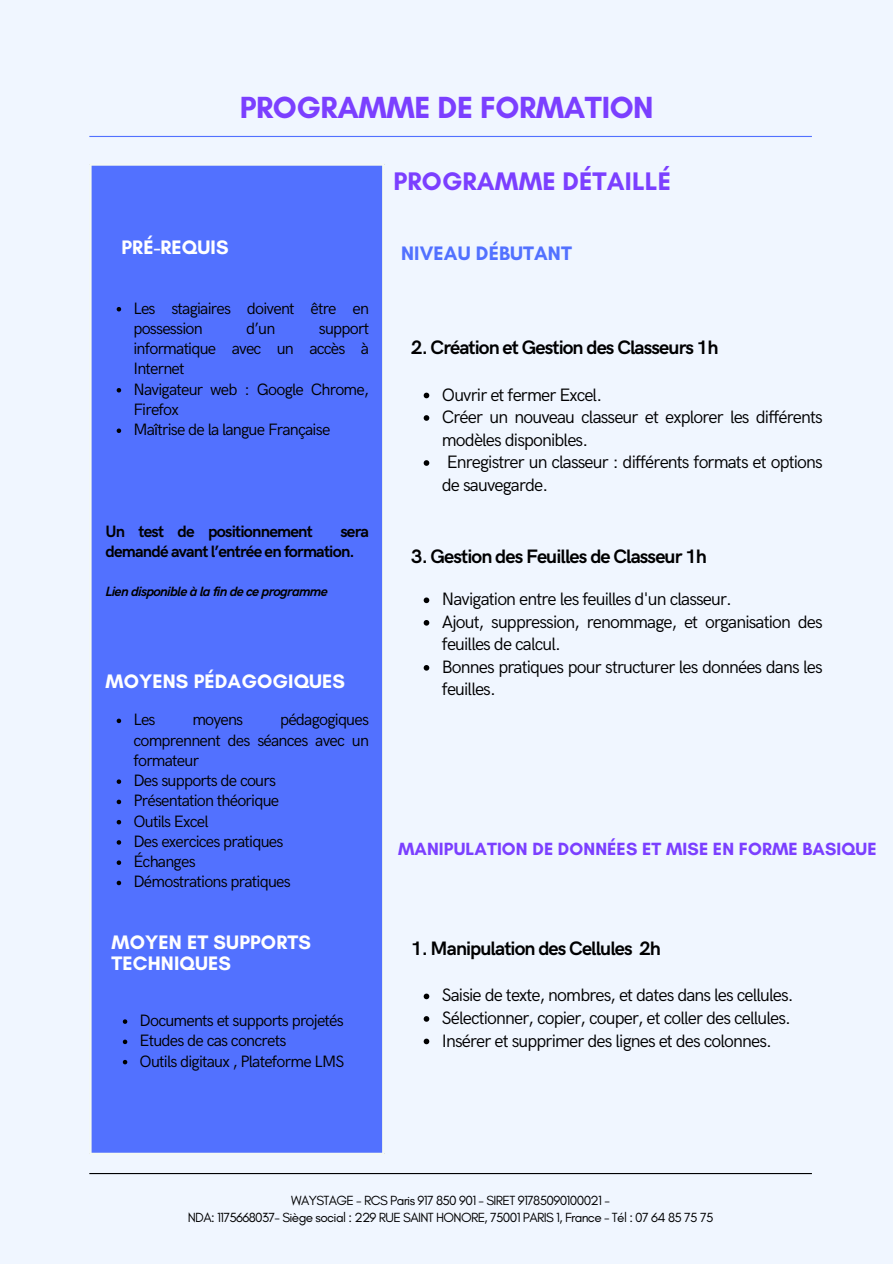
<style>
.page{position:relative;width:893px;height:1264px;background:#fff}
.page>*{position:absolute;margin:0;border:0;box-sizing:border-box;transform-origin:0 0}
.t1{font:700 31.2px "Glacial Indifference";letter-spacing:-.01em;color:#7b3fff}
.t2{font:700 25.8px "Glacial Indifference";letter-spacing:.005em;color:#7b3fff}
.t3{font:700 19.8px/21.3px "Glacial Indifference";letter-spacing:.005em;color:#fff}
.t4{font:700 19.8px "Glacial Indifference";letter-spacing:.005em;color:#5271ff}
.t5{font:700 19.5px "HK Grotesk";letter-spacing:-.045em;color:#000001}
.t6{font:18px/22.5px "HK Grotesk";letter-spacing:-.05em;color:#000001}
.t7{font:700 18px "Glacial Indifference";letter-spacing:.005em;color:#7b3fff}
.t8{font:16.5px/20.2px "HK Grotesk";letter-spacing:-.05em;color:#000001;text-align:justify}
.t9{font:700 16.5px/20.2px "HK Grotesk";letter-spacing:-.045em;color:#000001}
.t10{font:13.5px "Glacial Indifference";letter-spacing:-.05em;color:#000001}
.t11{font:italic 700 13.5px "HK Grotesk";letter-spacing:-.045em;color:#000001}
</style>
<div class="page">
<div style="left:0;top:0;width:892px;height:1263px;background:#f0f6ff"></div>
<hr style="left:89px;top:136px;width:722px;height:1px;background:#5271ff">
<hr style="left:89px;top:1172px;width:722px;height:2px;background:#000001">
<div style="left:90px;top:164px;width:293px;height:990px;background:#5271ff"></div>
<hr style="left:89px;top:166px;width:3px;height:986px;background:#f4f9f4">
<hr style="left:382px;top:166px;width:2px;height:986px;background:#f4f9f4">
<hr style="left:89px;top:163px;width:295px;height:3px;background:#f4f9f4">
<hr style="left:89px;top:1152px;width:295px;height:2px;background:#f4f9f4">
<svg style="left:423px;top:597px;width:6px;height:6px"></svg>
<svg style="left:423px;top:620px;width:6px;height:5px"></svg>
<svg style="left:423px;top:665px;width:6px;height:5px"></svg>
<svg style="left:423px;top:993px;width:6px;height:6px"></svg>
<svg style="left:423px;top:1016px;width:6px;height:5px"></svg>
<svg style="left:423px;top:1038px;width:6px;height:6px"></svg>
<svg style="left:123px;top:1019px;width:4px;height:4px"></svg>
<svg style="left:123px;top:1039px;width:4px;height:5px"></svg>
<svg style="left:123px;top:1059px;width:4px;height:5px"></svg>
<svg style="left:423px;top:392px;width:6px;height:6px"></svg>
<svg style="left:423px;top:415px;width:6px;height:6px"></svg>
<svg style="left:423px;top:460px;width:6px;height:6px"></svg>
<svg style="left:117px;top:718px;width:4px;height:5px"></svg>
<svg style="left:117px;top:779px;width:4px;height:5px"></svg>
<svg style="left:117px;top:799px;width:4px;height:5px"></svg>
<svg style="left:117px;top:820px;width:4px;height:4px"></svg>
<svg style="left:117px;top:840px;width:4px;height:4px"></svg>
<svg style="left:117px;top:860px;width:4px;height:5px"></svg>
<svg style="left:117px;top:880px;width:4px;height:5px"></svg>
<svg style="left:117px;top:307px;width:4px;height:4px"></svg>
<svg style="left:117px;top:388px;width:4px;height:4px"></svg>
<svg style="left:117px;top:428px;width:4px;height:5px"></svg>
<p class="t1" style="left:240px;top:88px;width:415px">PROGRAMME DE FORMATION</p>
<p class="t3" style="left:121px;top:236px;width:109px">PRÉ-REQUIS</p>
<p class="t8" style="left:133px;top:298px;width:237px">Les stagiaires doivent être en possession</p>
<p class="t8" style="left:246px;top:319px;width:31px">d’un</p>
<p class="t8" style="left:133px;top:319px;width:237px;text-indent:185px">support informatique avec un accès à Internet</p>
<p class="t8" style="left:133px;top:379px;width:237px">Navigateur web : Google Chrome,<br>Firefox</p>
<p class="t8" style="left:133px;top:420px;width:198px">Maîtrise de la langue Française</p>
<h4 class="t9" style="left:105px;top:521px;width:209px">Un test de positionnement</h4>
<h4 class="t9" style="left:105px;top:521px;width:265px;text-indent:235px">sera demandé avant l’entrée en formation.</h4>
<p class="t11" style="left:105px;top:584px;width:224px">Lien disponible à la fin de ce programme</p>
<h3 class="t3" style="left:105px;top:670px;width:241px">MOYENS PÉDAGOGIQUES</h3>
<p class="t8" style="left:133px;top:710px;width:237px;text-indent:147px">pédagogiques comprennent des séances avec un formateur</p>
<p class="t8" style="left:133px;top:771px;width:144px">Des supports de cours</p>
<p class="t8" style="left:133px;top:791px;width:147px">Présentation théorique</p>
<h4 class="t8" style="left:133px;top:811px;width:77px">Outils Excel</h4>
<p class="t8" style="left:133px;top:831px;width:151px">Des exercices pratiques</p>
<p class="t8" style="left:133px;top:852px;width:64px">Échanges</p>
<p class="t8" style="left:133px;top:872px;width:159px">Démostrations pratiques</p>
<p class="t8" style="left:133px;top:710px;width:24px">Les</p>
<p class="t8" style="left:192px;top:710px;width:52px">moyens</p>
<p class="t3" style="left:111px;top:931px;width:201px">MOYEN ET SUPPORTS<br>TECHNIQUES</p>
<p class="t8" style="left:140px;top:1011px;width:206px">Documents et supports projetés</p>
<h3 class="t8" style="left:140px;top:1031px;width:148px">Etudes de cas concrets</h3>
<p class="t8" style="left:140px;top:1051px;width:206px">Outils digitaux , Plateforme LMS</p>
<h1 class="t2" style="left:393px;top:166px;width:279px">PROGRAMME DÉTAILLÉ</h1>
<p class="t4" style="left:401px;top:241px;width:172px">NIVEAU DÉBUTANT</p>
<p class="t5" style="left:411px;top:337px;width:308px">2. Création et Gestion des Classeurs 1h</p>
<h2 class="t6" style="left:442px;top:384px;width:162px">Ouvrir et fermer Excel.</h2>
<h3 class="t6" style="left:442px;top:406px;width:382px">Créer un nouveau classeur et explorer les différents modèles disponibles.</h3>
<h4 class="t6" style="left:442px;top:451px;width:382px">Enregistrer un classeur : différents formats et options de sauvegarde.</h4>
<p class="t5" style="left:411px;top:545px;width:297px">3. Gestion des Feuilles de Classeur 1h</p>
<h6 class="t6" style="left:442px;top:588px;width:291px">Navigation entre les feuilles d'un classeur.</h6>
<p class="t6" style="left:442px;top:611px;width:382px">Ajout, suppression, renommage, et organisation des feuilles de calcul.</p>
<h3 class="t6" style="left:442px;top:656px;width:382px">Bonnes pratiques pour structurer les données dans les feuilles.</h3>
<p class="t7" style="left:398px;top:837px;width:480px">MANIPULATION DE DONNÉES ET MISE EN FORME BASIQUE</p>
<p class="t5" style="left:411px;top:937px;width:251px">1. Manipulation des Cellules 2h</p>
<p class="t6" style="left:442px;top:984px;width:353px">Saisie de texte, nombres, et dates dans les cellules.</p>
<p class="t6" style="left:442px;top:1007px;width:350px">Sélectionner, copier, couper, et coller des cellules.</p>
<p class="t6" style="left:442px;top:1029px;width:331px">Insérer et supprimer des lignes et des colonnes.</p>
<h3 class="t10" style="left:291px;top:1192px;width:320px">WAYSTAGE - RCS Paris 917 850 901 - SIRET 91785090100021 -</h3>
<p class="t10" style="left:188px;top:1209px;width:527px">NDA: 1175668037- Siège social : 229 RUE SAINT HONORE, 75001 PARIS 1, France - Tél : 07 64 85 75 75</p>
</div>
